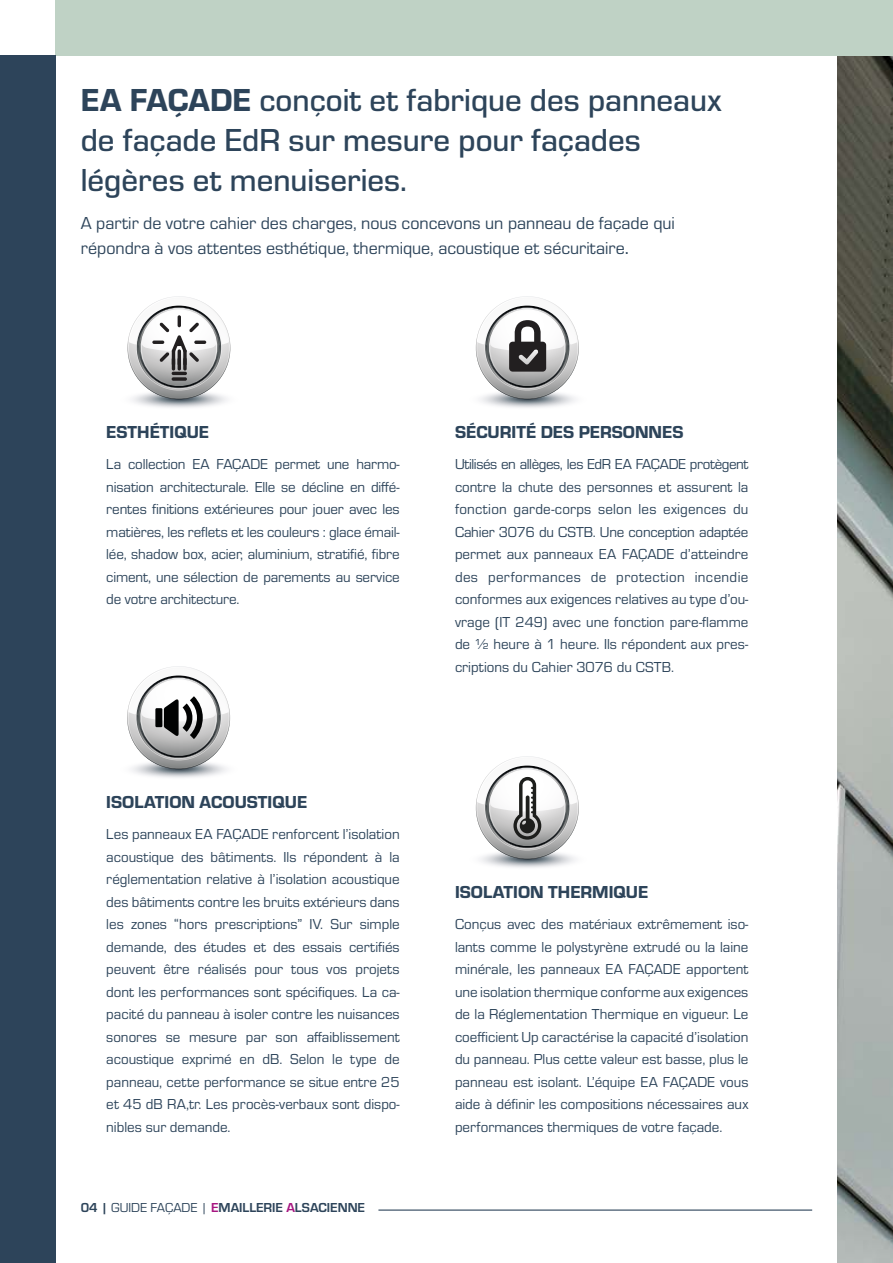
<style>
.page{position:relative;width:893px;height:1263px;background:#fff}
.page>*{position:absolute;margin:0;border:0;box-sizing:border-box;transform-origin:0 0}
.t1{font:500 33px/39.6px "Eurostile";color:#2d445a}
.t2{font:18px/25.2px "Eurostile";color:#2d445a}
.t3{font:18px "Eurostile Hea";color:#2d445a}
.t4{font:15px/22.5px "Eurostile";color:#2d445a;text-align:justify}
.t5{font:700 13.5px "Eurostile";color:#2d445a}
.s1{font-family:"Eurostile Hea";font-weight:400}
.s2{font-size:21px}
.s3{font-weight:400}
.s4{color:#a71681}
</style>
<div class="page">
<hr style="left:378px;top:1209px;width:434px;height:2px;background:#2d445a">
<img style="left:838px;top:55px;width:55px;height:1208px">
<svg style="left:127px;top:666px;width:104px;height:112px"></svg>
<div style="left:55px;top:0;width:838px;height:55px;background:#bfd2c5"></div>
<svg style="left:475px;top:756px;width:104px;height:112px"></svg>
<svg style="left:127px;top:296px;width:104px;height:112px"></svg>
<svg style="left:475px;top:296px;width:104px;height:112px"></svg>
<div style="left:0;top:55px;width:55px;height:1208px;background:#2d445a"></div>
<h1 class="t1" style="left:81px;top:79px;width:642px"><span class="s1">EA FAÇADE</span> conçoit et fabrique des panneaux de façade EdR sur mesure pour façades légères et menuiseries.</h1>
<p class="t2" style="left:81px;top:210px;width:595px">A partir de votre cahier des charges, nous concevons un panneau de façade qui répondra à vos attentes esthétique, thermique, acoustique et sécuritaire<span class="s2">.</span></p>
<p class="t3" style="left:106px;top:420px;width:104px">ESTHÉTIQUE</p>
<p class="t4" style="left:106px;top:452px;width:295px">La collection EA FAÇADE permet une harmo&shy;nisation architecturale. Elle se décline en diffé&shy;rentes finitions extérieures pour jouer avec les matières, les reflets et les couleurs : glace émail&shy;lée, shadow box, acier, aluminium, stratifié, fibre ciment, une sélection de parements au service de votre architecture.</p>
<p class="t3" style="left:106px;top:790px;width:202px">ISOLATION ACOUSTIQUE</p>
<p class="t4" style="left:106px;top:822px;width:295px">Les panneaux EA FAÇADE renforcent l’isolation acoustique des bâtiments. Ils répondent à la réglementation relative à l’isolation acoustique des bâtiments contre les bruits extérieurs dans les zones “hors prescriptions” IV. Sur simple demande, des études et des essais certifiés peuvent être réalisés pour tous vos projets dont les performances sont spécifiques. La ca&shy;pacité du panneau à isoler contre les nuisances sonores se mesure par son affaiblissement acoustique exprimé en dB. Selon le type de panneau, cette performance se situe entre 25 et 45 dB RA,tr. Les procès-verbaux sont dispo&shy;nibles sur demande.</p>
<p class="t5" style="left:81px;top:1198px;width:286px">04 | <span class="s3">GUIDE FAÇADE |</span> <span class="s4">E</span>MAILLERIE <span class="s4">A</span>LSACIENNE</p>
<p class="t3" style="left:455px;top:420px;width:230px">SÉCURITÉ DES PERSONNES</p>
<p class="t4" style="left:455px;top:452px;width:295px">Utilisés en allèges, les EdR EA FAÇADE protègent contre la chute des personnes et assurent la fonction garde-corps selon les exigences du Cahier 3076 du CSTB. Une conception adaptée permet aux panneaux EA FAÇADE d’atteindre des performances de protection incendie conformes aux exigences relatives au type d’ou&shy;vrage (IT 249) avec une fonction pare-flamme de ½ heure à 1 heure. Ils répondent aux pres&shy;criptions du Cahier 3076 du CSTB.</p>
<p class="t3" style="left:455px;top:880px;width:195px">ISOLATION THERMIQUE</p>
<p class="t4" style="left:455px;top:912px;width:295px">Conçus avec des matériaux extrêmement iso&shy;lants comme le polystyrène extrudé ou la laine minérale, les panneaux EA FAÇADE apportent une isolation thermique conforme aux exigences de la Réglementation Thermique en vigueur. Le coefficient Up caractérise la capacité d’isolation du panneau. Plus cette valeur est basse, plus le panneau est isolant. L’équipe EA FAÇADE vous aide à définir les compositions nécessaires aux performances thermiques de votre façade.</p>
</div>
